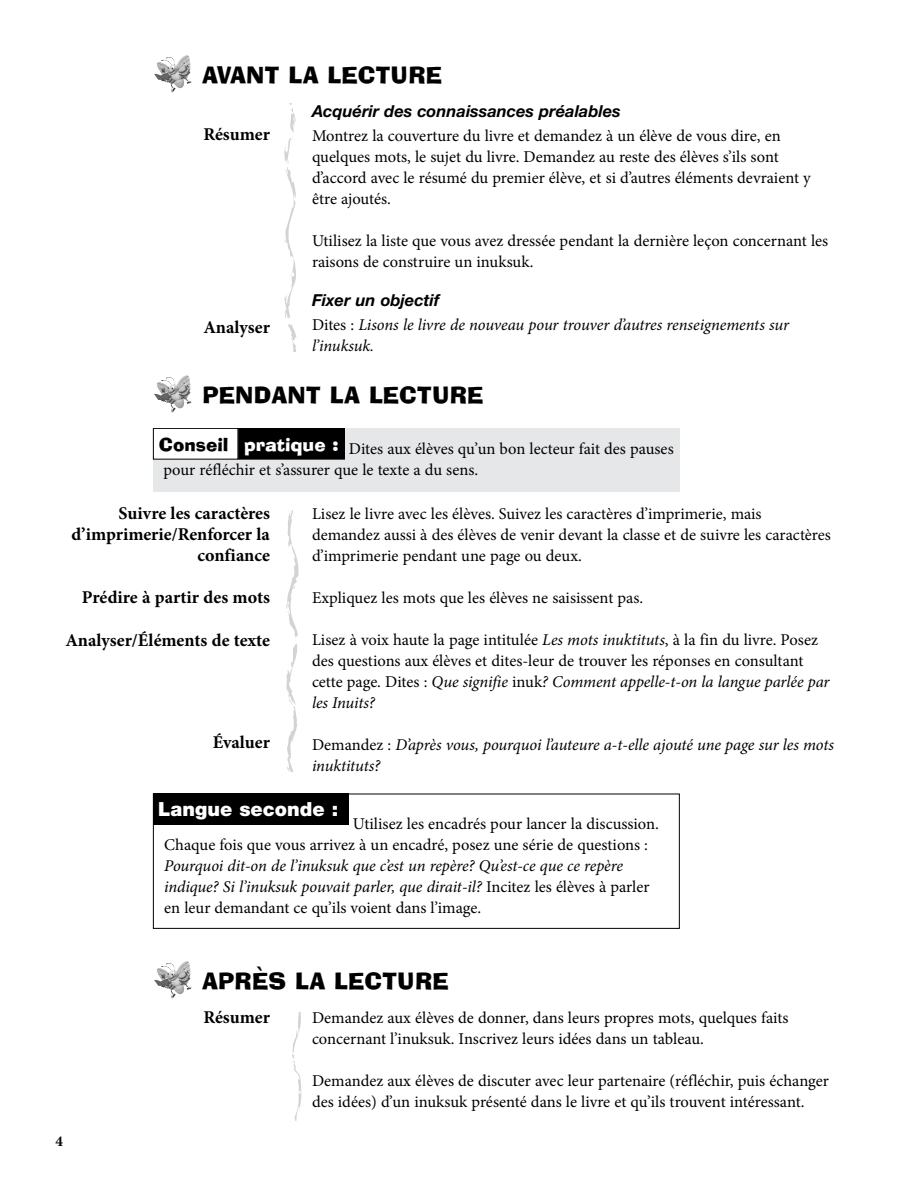
<style>
.page{position:relative;width:918px;height:1188px;background:#fff}
.page>*{position:absolute;margin:0;border:0;box-sizing:border-box;transform-origin:0 0}
.t1{font:22.5px "Ad Lib BT";letter-spacing:.015em;color:#000}
.t2{font:900 19.5px "Helvetica Neue LT Std";color:#fff}
.t3{font:700 18px/21px "Minion Pro";color:#000;text-align:right}
.t4{font:16.5px/21px "Minion Pro";color:#000}
.t5{font:italic 16.5px/21px "Minion Pro";letter-spacing:-.01em;color:#000}
.t6{font:italic 700 16.5px "Helvetica Neue LT Std";color:#000}
.t7{font:700 15px "Minion Pro";color:#000}
.s1{font-style:normal}
.s2{font-style:italic}
</style>
<div class="page">
<svg style="left:284px;top:103px;width:17px;height:1017px"></svg>
<div style="left:270px;top:772px;width:44px;height:240px;background:#fff"></div>
<img style="left:157px;top:961px;width:29px;height:20px">
<div style="left:270px;top:352px;width:45px;height:158px;background:#fff"></div>
<img style="left:157px;top:55px;width:29px;height:20px">
<img style="left:157px;top:375px;width:29px;height:20px">
<div style="left:153px;top:428px;width:526px;height:64px;background:#e6e7e8"></div>
<div style="left:153px;top:428px;width:85px;height:31px;background:#fff"></div>
<div style="left:153px;top:428px;width:85px;height:32px;border:1px solid #000"></div>
<div style="left:239px;top:428px;width:105px;height:31px;background:#000"></div>
<div style="left:238px;top:428px;width:107px;height:32px;border:1px solid #000"></div>
<div style="left:153px;top:794px;width:527px;height:135px;border:1px solid #000"></div>
<div style="left:153px;top:794px;width:196px;height:31px;background:#000"></div>
<h1 class="t1" style="left:203px;top:61px;width:241px">AVANT LA LECTURE</h1>
<p class="t6" style="left:312px;top:101px;width:310px">Acquérir des connaissances préalables</p>
<p class="t4" style="left:312px;top:125px;width:500px">Montrez la couverture du livre et demandez à un élève de vous dire, en quelques mots, le sujet du livre. Demandez au reste des élèves s’ils sont d’accord avec le résumé du premier élève, et si d’autres éléments devraient y être ajoutés.</p>
<p class="t4" style="left:312px;top:230px;width:518px">Utilisez la liste que vous avez dressée pendant la dernière leçon concernant les raisons de construire un inuksuk.</p>
<p class="t6" style="left:312px;top:290px;width:129px">Fixer un objectif</p>
<p class="t5" style="left:312px;top:314px;width:479px"><span class="s1">Dites :</span> Lisons le livre de nouveau pour trouver d’autres renseignements sur l’inuksuk.</p>
<p class="t3" style="left:203px;top:124px;width:68px">Résumer</p>
<p class="t3" style="left:203px;top:316px;width:68px">Analyser</p>
<h1 class="t1" style="left:203px;top:381px;width:282px">PENDANT LA LECTURE</h1>
<p class="t4" style="left:159px;top:439px;width:516px"><sup>Conseil</sup> <sup>pratique</sup> <sup>:</sup> Dites aux élèves qu’un bon lecteur fait des pauses pour réfléchir et s’assurer que le texte a du sens.</p>
<p class="t3" style="left:72px;top:502px;width:200px">Suivre les caractères d’imprimerie/Renforcer la confiance</p>
<p class="t3" style="left:82px;top:586px;width:190px">Prédire à partir des mots</p>
<p class="t3" style="left:65px;top:630px;width:206px">Analyser/Éléments de texte</p>
<p class="t3" style="left:213px;top:732px;width:59px">Évaluer</p>
<p class="t4" style="left:312px;top:503px;width:520px">Lisez le livre avec les élèves. Suivez les caractères d’imprimerie, mais demandez aussi à des élèves de venir devant la classe et de suivre les caractères d’imprimerie pendant une page ou deux.</p>
<p class="t4" style="left:312px;top:587px;width:333px">Expliquez les mots que les élèves ne saisissent pas.</p>
<p class="t4" style="left:312px;top:629px;width:519px">Lisez à voix haute la page intitulée <span class="s2">Les mots inuktituts</span>, à la fin du livre. Posez des questions aux élèves et dites-leur de trouver les réponses en consultant cette page. Dites : <span class="s2">Que signifie</span> inuk<span class="s2">? Comment appelle-t-on la langue parlée par les Inuits?</span></p>
<p class="t5" style="left:312px;top:734px;width:524px"><span class="s1">Demandez :</span> D’après vous, pourquoi l’auteure a-t-elle ajouté une page sur les mots inuktituts?</p>
<p class="t2" style="left:158px;top:797px;width:182px">Langue seconde :</p>
<p class="t4" style="left:164px;top:813px;width:496px;text-indent:189px">Utilisez les encadrés pour lancer la discussion.<br>Chaque fois que vous arrivez à un encadré, posez une série de questions :</p>
<p class="t5" style="left:164px;top:855px;width:487px">Pourquoi dit-on de l’inuksuk que c’est un repère? Qu’est-ce que ce repère indique? Si l’inuksuk pouvait parler, que dirait-il? <span class="s1">Incitez les élèves à parler en leur demandant ce qu’ils voient dans l’image.</span></p>
<h1 class="t1" style="left:203px;top:967px;width:248px">APRÈS LA LECTURE</h1>
<p class="t7" style="left:55px;top:1131px;width:9px">4</p>
<p class="t3" style="left:203px;top:1006px;width:68px">Résumer</p>
<p class="t4" style="left:312px;top:1007px;width:478px">Demandez aux élèves de donner, dans leurs propres mots, quelques faits concernant l’inuksuk. Inscrivez leurs idées dans un tableau.</p>
<p class="t4" style="left:312px;top:1070px;width:518px">Demandez aux élèves de discuter avec leur partenaire (réfléchir, puis échanger des idées) d’un inuksuk présenté dans le livre et qu’ils trouvent intéressant.</p>
</div>
